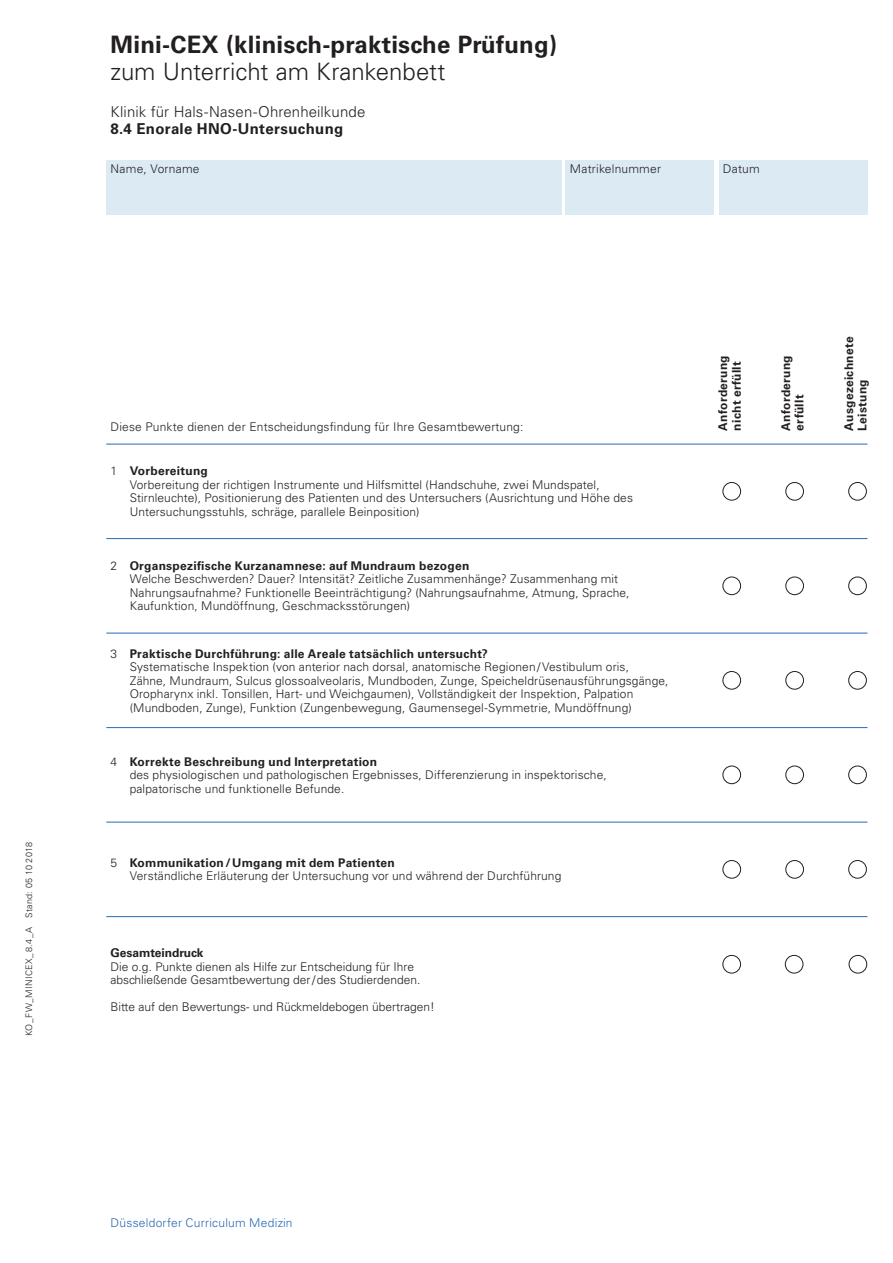
<style>
.page{position:relative;width:893px;height:1263px;background:#fff}
.page>*{position:absolute;margin:0;border:0;box-sizing:border-box;transform-origin:0 0}
.t1{font:700 24px "Univers LT Std";letter-spacing:.01em;color:#231f20}
.t2{font:300 24px "Univers LT Std";color:#231f20}
.t3{font:300 15px "Univers LT Std";letter-spacing:.005em;color:#231f20}
.t4{font:700 15px "Univers LT Std";letter-spacing:.02em;color:#231f20}
.t5{font:300 12px/13.5px "Univers LT Std";letter-spacing:.01em;color:#231f20}
.t6{font:700 12px/13.5px "Univers LT Std";letter-spacing:.02em;color:#231f20}
.t7{font:300 12px "Univers LT Std";letter-spacing:.02em;color:#2869b3}
.t8{font:700 12px "Univers LT Std";color:#231f20}
.t9{font:300 9px "Univers LT Std";letter-spacing:.04em;color:#231f20}
.s1{font-weight:700}
</style>
<div class="page">
<div style="left:723px;top:482px;width:18px;height:18px;border:1px solid #231f20;border-radius:50%"></div>
<div style="left:786px;top:482px;width:18px;height:18px;border:1px solid #231f20;border-radius:50%"></div>
<div style="left:848px;top:482px;width:19px;height:18px;border:1px solid #231f20;border-radius:50%"></div>
<div style="left:723px;top:577px;width:18px;height:18px;border:1px solid #231f20;border-radius:50%"></div>
<div style="left:786px;top:577px;width:18px;height:18px;border:1px solid #231f20;border-radius:50%"></div>
<div style="left:848px;top:577px;width:19px;height:18px;border:1px solid #231f20;border-radius:50%"></div>
<div style="left:723px;top:671px;width:18px;height:18px;border:1px solid #231f20;border-radius:50%"></div>
<div style="left:786px;top:671px;width:18px;height:18px;border:1px solid #231f20;border-radius:50%"></div>
<div style="left:848px;top:671px;width:19px;height:18px;border:1px solid #231f20;border-radius:50%"></div>
<div style="left:723px;top:860px;width:18px;height:18px;border:1px solid #231f20;border-radius:50%"></div>
<div style="left:786px;top:860px;width:18px;height:18px;border:1px solid #231f20;border-radius:50%"></div>
<div style="left:848px;top:860px;width:19px;height:18px;border:1px solid #231f20;border-radius:50%"></div>
<div style="left:723px;top:766px;width:18px;height:18px;border:1px solid #231f20;border-radius:50%"></div>
<div style="left:786px;top:766px;width:18px;height:18px;border:1px solid #231f20;border-radius:50%"></div>
<div style="left:848px;top:766px;width:19px;height:18px;border:1px solid #231f20;border-radius:50%"></div>
<hr style="left:106px;top:444px;width:761px;height:1px;background:#2869b3">
<hr style="left:106px;top:538px;width:761px;height:1px;background:#2869b3">
<hr style="left:106px;top:633px;width:761px;height:1px;background:#2869b3">
<hr style="left:106px;top:727px;width:761px;height:1px;background:#2869b3">
<hr style="left:106px;top:822px;width:761px;height:1px;background:#2869b3">
<hr style="left:106px;top:916px;width:761px;height:1px;background:#2869b3">
<div style="left:106px;top:161px;width:455px;height:54px;background:#dceaf4"></div>
<div style="left:566px;top:161px;width:148px;height:54px;background:#dceaf4"></div>
<div style="left:719px;top:161px;width:148px;height:54px;background:#dceaf4"></div>
<div style="left:849px;top:955px;width:18px;height:18px;border:1px solid #231f20;border-radius:50%"></div>
<div style="left:785px;top:955px;width:18px;height:18px;border:1px solid #231f20;border-radius:50%"></div>
<div style="left:723px;top:955px;width:18px;height:18px;border:1px solid #231f20;border-radius:50%"></div>
<p class="t9" style="left:23px;top:1036px;width:196px;rotate:-90deg">KO_FW_MINICEX_8.4_A Stand: 05 10 2018</p>
<h1 class="t1" style="left:111px;top:30px;width:448px">Mini-CEX (klinisch-praktische Prüfung)</h1>
<h1 class="t2" style="left:111px;top:57px;width:337px">zum Unterricht am Krankenbett</h1>
<p class="t3" style="left:111px;top:102px;width:256px">Klinik für Hals-Nasen-Ohrenheilkunde</p>
<p class="t4" style="left:111px;top:119px;width:234px">8.4 Enorale HNO-Untersuchung</p>
<p class="t5" style="left:111px;top:162px;width:91px">Name, Vorname</p>
<p class="t5" style="left:570px;top:162px;width:93px">Matrikelnummer</p>
<p class="t5" style="left:723px;top:162px;width:38px">Datum</p>
<p class="t5" style="left:111px;top:420px;width:414px">Diese Punkte dienen der Entscheidungsfindung für Ihre Gesamtbewertung:</p>
<p class="t5" style="left:130px;top:464px;width:505px;text-indent:-19px">1 <span class="s1">Vorbereitung<br></span>Vorbereitung der richtigen Instrumente und Hilfsmittel (Handschuhe, zwei Mundspatel, Stirnleuchte), Positionierung des Patienten und des Untersuchers (Ausrichtung und Höhe des Untersuchungsstuhls, schräge, parallele Beinposition)</p>
<p class="t5" style="left:130px;top:559px;width:501px;text-indent:-19px">2 <span class="s1">Organspezifische Kurzanamnese: auf Mundraum bezogen<br></span>Welche Beschwerden? Dauer? Intensität? Zeitliche Zusammenhänge? Zusammenhang mit Nahrungsaufnahme? Funktionelle Beeinträchtigung? (Nahrungsaufnahme, Atmung, Sprache, Kaufunktion, Mundöffnung, Geschmacksstörungen)</p>
<p class="t5" style="left:130px;top:647px;width:540px;text-indent:-19px">3 <span class="s1">Praktische Durchführung: alle Areale tatsächlich untersucht?<br></span>Systematische Inspektion (von anterior nach dorsal, anatomische Regionen/Vestibulum oris, Zähne, Mundraum, Sulcus glossoalveolaris, Mundboden, Zunge, Speicheldrüsenausführungsgänge, Oropharynx inkl. Tonsillen, Hart- und Weichgaumen), Vollständigkeit der Inspektion, Palpation (Mundboden, Zunge), Funktion (Zungenbewegung, Gaumensegel-Symmetrie, Mundöffnung)</p>
<p class="t5" style="left:130px;top:755px;width:479px;text-indent:-19px">4 <span class="s1">Korrekte Beschreibung und Interpretation<br></span>des physiologischen und pathologischen Ergebnisses, Differenzierung in inspektorische, palpatorische und funktionelle Befunde.</p>
<p class="t5" style="left:130px;top:856px;width:433px;text-indent:-19px">5 <span class="s1">Kommunikation/Umgang mit dem Patienten<br></span>Verständliche Erläuterung der Untersuchung vor und während der Durchführung</p>
<p class="t8" style="left:111px;top:946px;width:95px">Gesamteindruck</p>
<p class="t5" style="left:111px;top:960px;width:312px">Die o.g. Punkte dienen als Hilfe zur Entscheidung für Ihre abschließende Gesamtbewertung der/des Studierdenden.</p>
<p class="t5" style="left:111px;top:1000px;width:326px">Bitte auf den Bewertungs- und Rückmeldebogen übertragen!</p>
<p class="t6" style="left:716px;top:431px;width:77px;rotate:-90deg">Anforderung nicht erfüllt</p>
<p class="t6" style="left:779px;top:431px;width:77px;rotate:-90deg">Anforderung erfüllt</p>
<p class="t6" style="left:842px;top:431px;width:95px;rotate:-90deg">Ausgezeichnete<br>Leistung</p>
<p class="t7" style="left:111px;top:1216px;width:184px">Düsseldorfer Curriculum Medizin</p>
</div>
